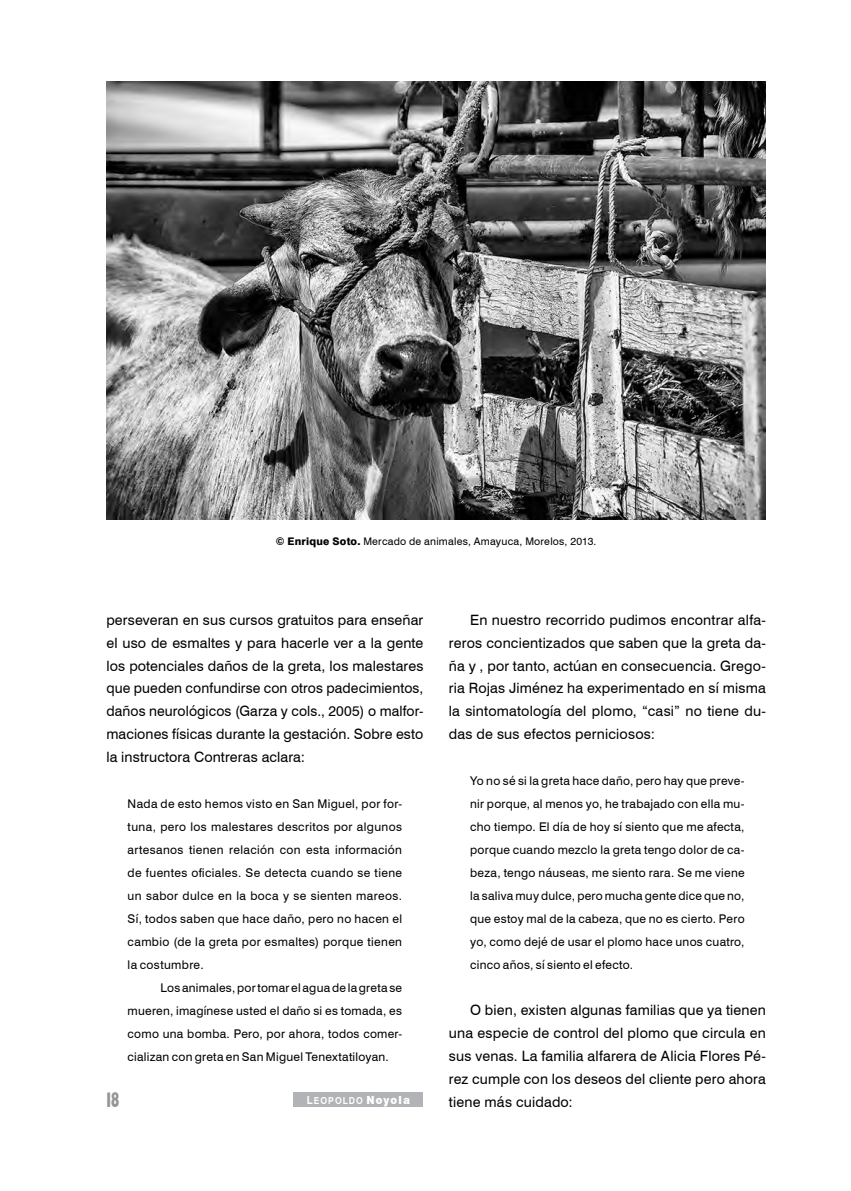
<style>
.page{position:relative;width:851px;height:1191px;background:#fff}
.page>*{position:absolute;margin:0;border:0;box-sizing:border-box;transform-origin:0 0}
.t1{font:700 condensed 21px "Humanist 521 BT Xtra";color:#939598;scale:.75 1}
.t2{font:14.25px/23px "Swiss 721 BT";letter-spacing:.01em;color:#000;text-align:justify}
.t3{font:12px/23px "Swiss 721 BT";letter-spacing:.03em;color:#000;text-align:justify}
.t4{font:11.25px "Swiss 721 BT Bold SC850";color:#fff;scale:.9 1}
.t5{font:10.5px "Swiss 721 BT";letter-spacing:.02em;color:#000}
.t6{font:9.6px "Swiss 721 BT Bold SC850";letter-spacing:.12em;color:#fff;scale:.9 1}
.s1{font-weight:800}
.s2{font-family:"Swiss 721 BT";font-weight:900;font-size:11.25px}
</style>
<div class="page">
<div style="left:293px;top:1092px;width:130px;height:14px;background:#b1b3b6"></div>
<img style="left:106px;top:82px;width:659px;height:437px">
<p class="t5" style="left:276px;top:534px;width:322px"><span class="s1">© Enrique Soto.</span> Mercado de animales, Amayuca, Morelos, 2013.</p>
<p class="t2" style="left:106px;top:607px;width:318px">perseveran en sus cursos gratuitos para enseñar el uso de esmaltes y para hacerle ver a la gente los potenciales daños de la greta, los malestares que pueden confundirse con otros padecimientos, daños neurológicos (Garza y cols., 2005) o malfor&shy;maciones físicas durante la gestación. Sobre esto la instructora Contreras aclara:</p>
<p class="t3" style="left:128px;top:792px;width:276px">Nada de esto hemos visto en San Miguel, por for-</p>
<p class="t3" style="left:128px;top:815px;width:276px">tuna, pero los malestares descritos por algunos</p>
<p class="t3" style="left:128px;top:838px;width:276px">artesanos tienen relación con esta información</p>
<p class="t3" style="left:128px;top:861px;width:276px">de fuentes oficiales. Se detecta cuando se tiene</p>
<p class="t3" style="left:128px;top:884px;width:276px">un sabor dulce en la boca y se sienten mareos.</p>
<p class="t3" style="left:128px;top:907px;width:276px">Sí, todos saben que hace daño, pero no hacen el</p>
<p class="t3" style="left:128px;top:930px;width:276px">cambio (de la greta por esmaltes) porque tienen</p>
<p class="t3" style="left:128px;top:952px;width:78px">la costumbre.</p>
<p class="t3" style="left:160px;top:975px;width:243px">Los animales, por tomar el agua de la greta se</p>
<p class="t3" style="left:128px;top:998px;width:276px">mueren, imagínese usted el daño si es tomada, es</p>
<p class="t3" style="left:128px;top:1021px;width:276px">como una bomba. Pero, por ahora, todos comer-</p>
<p class="t3" style="left:128px;top:1044px;width:262px">cializan con greta en San Miguel Tenextatiloyan.</p>
<p class="t2" style="left:449px;top:607px;width:318px;text-indent:21px">En nuestro recorrido pudimos encontrar alfa&shy;reros concientizados que saben que la greta da&shy;ña y , por tanto, actúan en consecuencia. Grego&shy;ria Rojas Jiménez ha experimentado en sí misma la sintomatología del plomo, “casi” no tiene du&shy;das de sus efectos perniciosos:</p>
<p class="t3" style="left:470px;top:769px;width:276px">Yo no sé si la greta hace daño, pero hay que preve&shy;nir porque, al menos yo, he trabajado con ella mu&shy;cho tiempo. El día de hoy sí siento que me afecta, porque cuando mezclo la greta tengo dolor de ca&shy;beza, tengo náuseas, me siento rara. Se me viene la saliva muy dulce, pero mucha gente dice que no, que estoy mal de la cabeza, que no es cierto. Pero yo, como dejé de usar el plomo hace unos cuatro, cinco años, sí siento el efecto.</p>
<p class="t2" style="left:449px;top:997px;width:318px;text-indent:21px">O bien, existen algunas familias que ya tienen una especie de control del plomo que circula en sus venas. La familia alfarera de Alicia Flores Pé&shy;rez cumple con los deseos del cliente pero ahora</p>
<p class="t1" style="left:106px;top:1086px;width:19px">18</p>
<p class="t6" style="left:314px;top:1093px;width:108px">EOPOLDO <span class="s2">Noyola</span></p>
<p class="t4" style="left:307px;top:1091px;width:7px">L</p>
<p class="t2" style="left:449px;top:1089px;width:125px">tiene más cuidado:</p>
</div>
